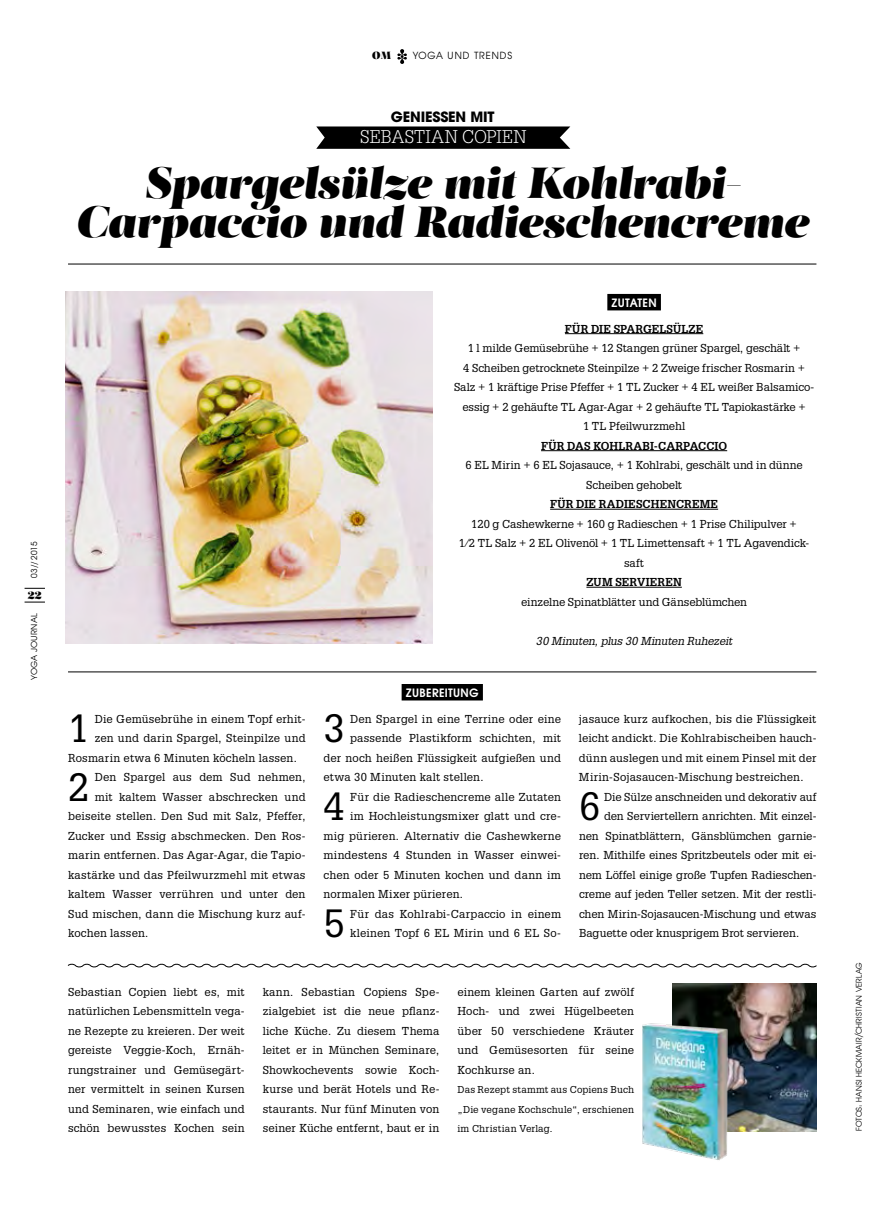
<style>
.page{position:relative;width:893px;height:1212px;background:#fff}
.page>*{position:absolute;margin:0;border:0;box-sizing:border-box;transform-origin:0 0}
.t1{font:43.5px/39px "Salome Italic 0 wt";letter-spacing:-.02em;color:#000;text-align:center}
.t2{font:38.55px "Glypha";color:#000}
.t3{font:300 18px "Glypha";letter-spacing:.005em;color:#fff}
.t4{font:700 14.1px "Avant Garde";letter-spacing:-.01em;color:#000}
.t5{font:600 12px "Avant Garde Two BQ";letter-spacing:.025em;color:#fff}
.t6{font:11.25px/19.5px "Glypha";letter-spacing:.005em;color:#000;text-align:justify}
.t7{font:11.25px/19.5px "Glypha";letter-spacing:.025em;color:#000}
.t8{font:700 11.25px "Glypha";letter-spacing:.015em;color:#000}
.t9{font:11.25px "Glypha";letter-spacing:-.015em;color:#000}
.t10{font:italic 11.25px "Glypha";letter-spacing:-.02em;color:#000}
.t11{font:10.5px "Salome";color:#000}
.t12{font:10.2px "Avant Garde Two BQ";letter-spacing:.085em;color:#000}
.t13{font:9.75px/19.5px "Glypha";letter-spacing:.02em;color:#000;text-align:justify}
.t14{font:8.25px "Avant Garde Two BQ";letter-spacing:.025em;color:#000}
.t15{font:8.25px "Avant Garde";letter-spacing:.025em;color:#000}
</style>
<div class="page">
<img style="left:673px;top:983px;width:143px;height:148px">
<svg style="left:67px;top:963px;width:750px;height:5px"></svg>
<hr style="left:68px;top:264px;width:748px;height:1px;background:#000">
<hr style="left:68px;top:671px;width:748px;height:1px;background:#000">
<svg style="left:316px;top:126px;width:254px;height:23px;background:#101010"></svg>
<img style="left:642px;top:1015px;width:97px;height:145px">
<svg style="left:397px;top:49px;width:10px;height:15px"></svg>
<svg style="left:25px;top:588px;width:20px;height:1px"></svg>
<svg style="left:25px;top:602px;width:20px;height:1px"></svg>
<img style="left:66px;top:291px;width:367px;height:352px">
<div style="left:607px;top:294px;width:54px;height:16px;background:#000"></div>
<hr style="left:565px;top:333px;width:138px;height:1px;background:#000">
<hr style="left:541px;top:450px;width:186px;height:1px;background:#000">
<hr style="left:550px;top:509px;width:168px;height:1px;background:#000">
<hr style="left:586px;top:587px;width:96px;height:1px;background:#000">
<div style="left:402px;top:684px;width:81px;height:16px;background:#000"></div>
<p class="t15" style="left:29px;top:578px;width:38px;rotate:-90deg">03//2015</p>
<p class="t11" style="left:28px;top:589px;width:15px">22</p>
<p class="t15" style="left:29px;top:680px;width:68px;rotate:-90deg">yoga journal</p>
<p class="t11" style="left:372px;top:49px;width:21px">om</p>
<p class="t12" style="left:413px;top:50px;width:101px">YOGA UND TRENDS</p>
<p class="t4" style="left:391px;top:108px;width:105px">GENIESSEN MIT</p>
<h3 class="t3" style="left:360px;top:127px;width:168px">SEBASTIAN COPIEN</h3>
<h1 class="t1" style="left:75px;top:163px;width:735px">Spargelsülze mit Kohlrabi-<br>Carpaccio und Radieschencreme</h1>
<p class="t5" style="left:612px;top:296px;width:47px">ZUTATEN</p>
<p class="t8" style="left:565px;top:321px;width:140px">FÜR DIE SPARGELSÜLZE</p>
<p class="t6" style="left:454px;top:338px;width:362px;text-align:center">1 l milde Gemüsebrühe + 12 Stangen grüner Spargel, geschält +<br>4 Scheiben getrocknete Steinpilze + 2 Zweige frischer Rosmarin + Salz + 1 kräftige Prise Pfeffer + 1 TL Zucker + 4 EL weißer Balsamico&shy;essig + 2 gehäufte TL Agar-Agar + 2 gehäufte TL Tapiokastärke +<br>1 TL Pfeilwurzmehl</p>
<p class="t8" style="left:541px;top:438px;width:188px">FÜR DAS KOHLRABI-CARPACC IO</p>
<p class="t6" style="left:466px;top:455px;width:339px;text-align:center">6 EL Mirin + 6 EL Sojasauce, + 1 Kohlrabi, geschält und in dünne<br>Scheiben gehobelt</p>
<p class="t8" style="left:550px;top:497px;width:169px">FÜR DIE RADIESC HENCREME</p>
<p class="t6" style="left:459px;top:513px;width:352px;text-align:center">120 g Cashewkerne + 160 g Radieschen + 1 Prise Chilipulver +<br>1⁄2 TL Salz + 2 EL Olivenöl + 1 TL Limettensaft + 1 TL Agavendick&shy;saft</p>
<p class="t8" style="left:586px;top:575px;width:97px">ZUM SERVIEREN</p>
<p class="t9" style="left:521px;top:594px;width:227px">einzelne Spinatblätter und Gänseblümchen</p>
<p class="t10" style="left:536px;top:633px;width:198px">30 Minuten, plus 30 Minuten Ruhezeit</p>
<h2 class="t2" style="left:68px;top:704px;width:23px">1</h2>
<p class="t6" style="left:95px;top:708px;width:212px">Die Gemüsebrühe in einem Topf erhit-</p>
<p class="t6" style="left:95px;top:728px;width:212px">zen und darin Spargel, Steinpilze und</p>
<p class="t6" style="left:68px;top:747px;width:230px">Rosmarin etwa 6 Minuten köcheln lassen.</p>
<h2 class="t2" style="left:68px;top:763px;width:23px">2</h2>
<p class="t6" style="left:95px;top:767px;width:212px">Den Spargel aus dem Sud nehmen,</p>
<p class="t6" style="left:95px;top:786px;width:212px">mit kaltem Wasser abschrecken und</p>
<p class="t6" style="left:68px;top:806px;width:239px">beiseite stellen. Den Sud mit Salz, Pfeffer,</p>
<p class="t6" style="left:68px;top:825px;width:239px">Zucker und Essig abschmecken. Den Ros-</p>
<p class="t6" style="left:68px;top:845px;width:239px">marin entfernen. Das Agar-Agar, die Tapio-</p>
<p class="t7" style="left:68px;top:864px;width:239px">kastärke und das Pfeilwurzmehl mit etwas</p>
<p class="t6" style="left:68px;top:884px;width:239px">kaltem Wasser verrühren und unter den</p>
<p class="t7" style="left:68px;top:903px;width:239px">Sud mischen, dann die Mischung kurz auf-</p>
<p class="t6" style="left:68px;top:923px;width:82px">kochen lassen.</p>
<p class="t5" style="left:406px;top:686px;width:74px">ZUBEREITUNG</p>
<h2 class="t2" style="left:324px;top:704px;width:23px">3</h2>
<p class="t6" style="left:350px;top:708px;width:212px">Den Spargel in eine Terrine oder eine</p>
<p class="t6" style="left:350px;top:728px;width:212px">passende Plastikform schichten, mit</p>
<p class="t6" style="left:324px;top:747px;width:239px">der noch heißen Flüssigkeit aufgießen und</p>
<p class="t6" style="left:324px;top:767px;width:162px">etwa 30 Minuten kalt stellen.</p>
<h2 class="t2" style="left:324px;top:782px;width:23px">4</h2>
<p class="t6" style="left:350px;top:786px;width:212px">Für die Radieschencreme alle Zutaten</p>
<p class="t6" style="left:350px;top:806px;width:212px">im Hochleistungsmixer glatt und cre-</p>
<p class="t6" style="left:324px;top:825px;width:239px">mig pürieren. Alternativ die Cashewkerne</p>
<p class="t6" style="left:324px;top:845px;width:239px">mindestens 4 Stunden in Wasser einwei-</p>
<p class="t6" style="left:324px;top:864px;width:239px">chen oder 5 Minuten kochen und dann im</p>
<p class="t6" style="left:324px;top:884px;width:141px">normalen Mixer pürieren.</p>
<h2 class="t2" style="left:324px;top:899px;width:23px">5</h2>
<p class="t7" style="left:350px;top:903px;width:212px">Für das Kohlrabi-Carpaccio in einem kleinen Topf 6 EL Mirin und 6 EL So-</p>
<p class="t6" style="left:579px;top:708px;width:239px">jasauce kurz aufkochen, bis die Flüssigkeit leicht andickt. Die Kohlrabischeiben hauch&shy;dünn auslegen und mit einem Pinsel mit der Mirin-Sojasaucen-Mischung bestreichen.</p>
<h2 class="t2" style="left:579px;top:782px;width:23px">6</h2>
<p class="t6" style="left:604px;top:786px;width:214px">Die Sülze anschneiden und dekorativ auf</p>
<p class="t6" style="left:604px;top:806px;width:214px">den Serviertellern anrichten. Mit einzel-</p>
<p class="t6" style="left:579px;top:825px;width:239px">nen Spinatblättern, Gänsblümchen garnie-</p>
<p class="t6" style="left:579px;top:845px;width:239px">ren. Mithilfe eines Spritzbeutels oder mit ei-</p>
<p class="t6" style="left:579px;top:864px;width:239px">nem Löffel einige große Tupfen Radieschen-</p>
<p class="t6" style="left:579px;top:884px;width:239px">creme auf jeden Teller setzen. Mit der restli-</p>
<p class="t6" style="left:579px;top:903px;width:239px">chen Mirin-Sojasaucen-Mischung und etwas</p>
<p class="t6" style="left:579px;top:923px;width:222px">Baguette oder knusprigem Brot servieren.</p>
<p class="t6" style="left:68px;top:981px;width:178px">Sebastian Copien liebt es, mit natürlichen Lebensmitteln vega&shy;ne Rezepte zu kreieren. Der weit gereiste Veggie-Koch, Ernäh&shy;rungstrainer und Gemüsegärt&shy;ner vermittelt in seinen Kursen und Seminaren, wie einfach und schön bewusstes Kochen sein</p>
<p class="t6" style="left:263px;top:981px;width:178px">kann. Sebastian Copiens Spe&shy;zialgebiet ist die neue pflanz&shy;liche Küche. Zu diesem Thema leitet er in München Seminare, Showkochevents sowie Koch&shy;kurse und berät Hotels und Re&shy;staurants. Nur fünf Minuten von seiner Küche entfernt, baut er in</p>
<p class="t6" style="left:457px;top:981px;width:178px">einem kleinen Garten auf zwölf Hoch- und zwei Hügelbeeten über 50 verschiedene Kräuter und Gemüsesorten für seine Kochkurse an.</p>
<p class="t13" style="left:457px;top:1080px;width:178px">Das Rezept stammt aus Copiens Buch „Die vegane Kochschule“, erschienen im Christian Verlag.</p>
<p class="t14" style="left:854px;top:1131px;width:171px;rotate:-90deg">FOTOS: HANSI HECKMAIR/CH RISTIAN VERLAG</p>
</div>
